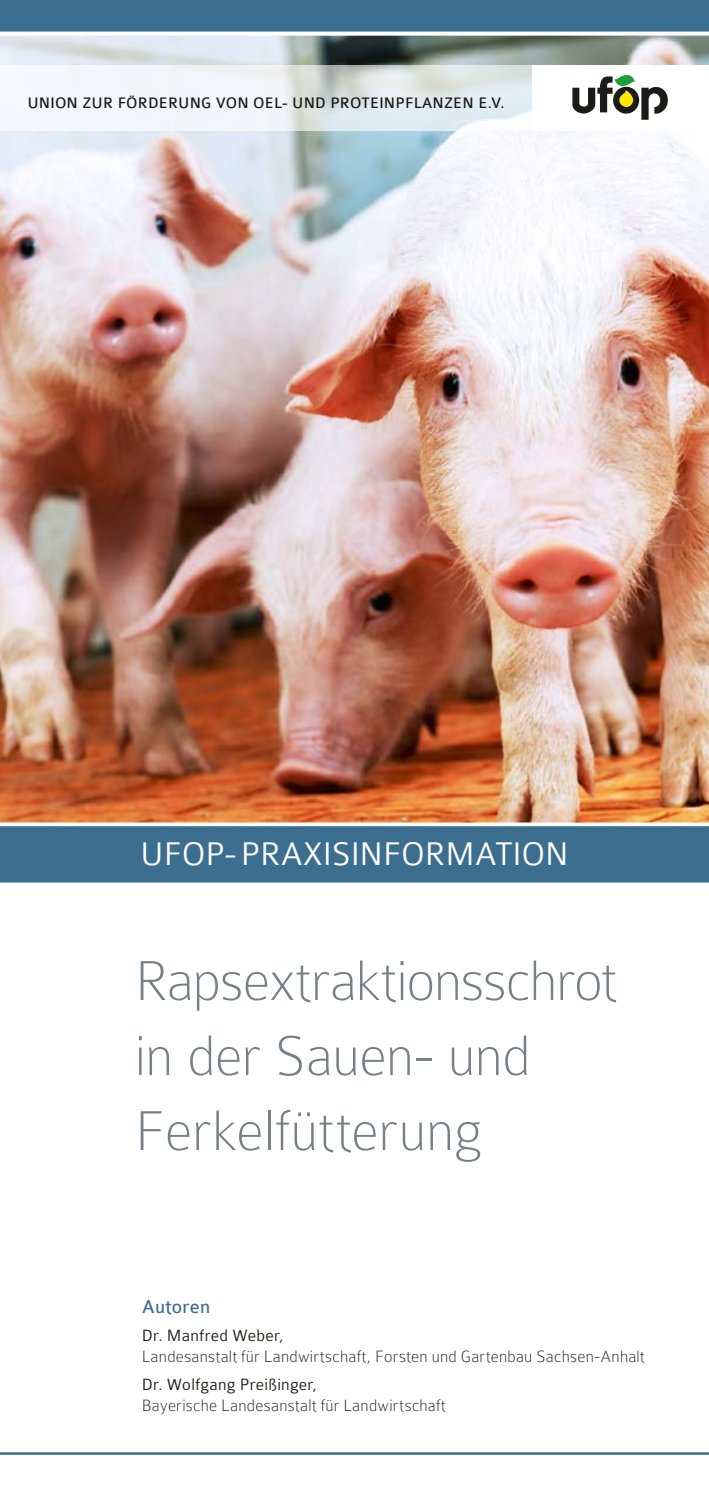
<style>
.page{position:relative;width:709px;height:1489px;background:#fff}
.page>*{position:absolute;margin:0;border:0;box-sizing:border-box;transform-origin:0 0}
.t1{font:100 60px/75px "Colaborate";letter-spacing:-.01em;color:#768187}
.t2{font:300 35px "Colaborate";color:#fff}
.t3{font:20px "Colaborate";letter-spacing:.01em;color:#3c6e90}
.t4{font:100 17.5px "Colaborate";letter-spacing:.015em;color:#1a1a18}
.t5{font:300 17.5px "Colaborate";letter-spacing:.015em;color:#1a1a18}
.t6{font:16.25px "Colaborate";letter-spacing:.01em;color:#1a1a18}
</style>
<div class="page">
<img style="left:0;top:36px;width:709px;height:786px">
<hr style="left:0;top:1452px;width:709px;height:2px;background:#3c6e90">
<div style="left:0;top:0;width:709px;height:32px;background:#3c6e90"></div>
<svg style="left:0;top:65px;width:532px;height:66px;fill:#f1f5f8"></svg>
<div style="left:532px;top:65px;width:177px;height:66px;background:#fff"></div>
<div style="left:613px;top:87px;width:26px;height:27px;background:#1a1a18;border-radius:50%"></div>
<svg style="left:641px;top:87px;width:26px;height:33px"></svg>
<svg style="left:572px;top:75px;width:62px;height:38px"></svg>
<svg style="left:155px;top:35px;width:554px;height:1px"></svg>
<svg style="left:0;top:822px;width:709px;height:61px;background:#4a7897"></svg>
<p class="t6" style="left:27px;top:94px;width:479px">UNION ZUR FÖRDERUNG VON OEL- UND PROTEINPFLANZEN E.V.</p>
<h2 class="t2" style="left:140px;top:835px;width:430px">UFOP-PRAXISINFORMATION</h2>
<h1 class="t1" style="left:135px;top:943px;width:484px">Rapsextraktionsschrot in der Sauen- und<br>Ferkelfütterung</h1>
<p class="t3" style="left:142px;top:1295px;width:70px">Autoren</p>
<p class="t5" style="left:142px;top:1325px;width:143px">Dr. Manfred Weber,</p>
<p class="t4" style="left:142px;top:1346px;width:504px">Landesanstalt für Landwirtschaft, Forsten und Gartenbau Sachsen-Anhalt</p>
<p class="t5" style="left:142px;top:1374px;width:177px">Dr. Wolfgang Preißinger,</p>
<p class="t4" style="left:142px;top:1395px;width:305px">Bayerische Landesanstalt für Landwirtschaft</p>
</div>
